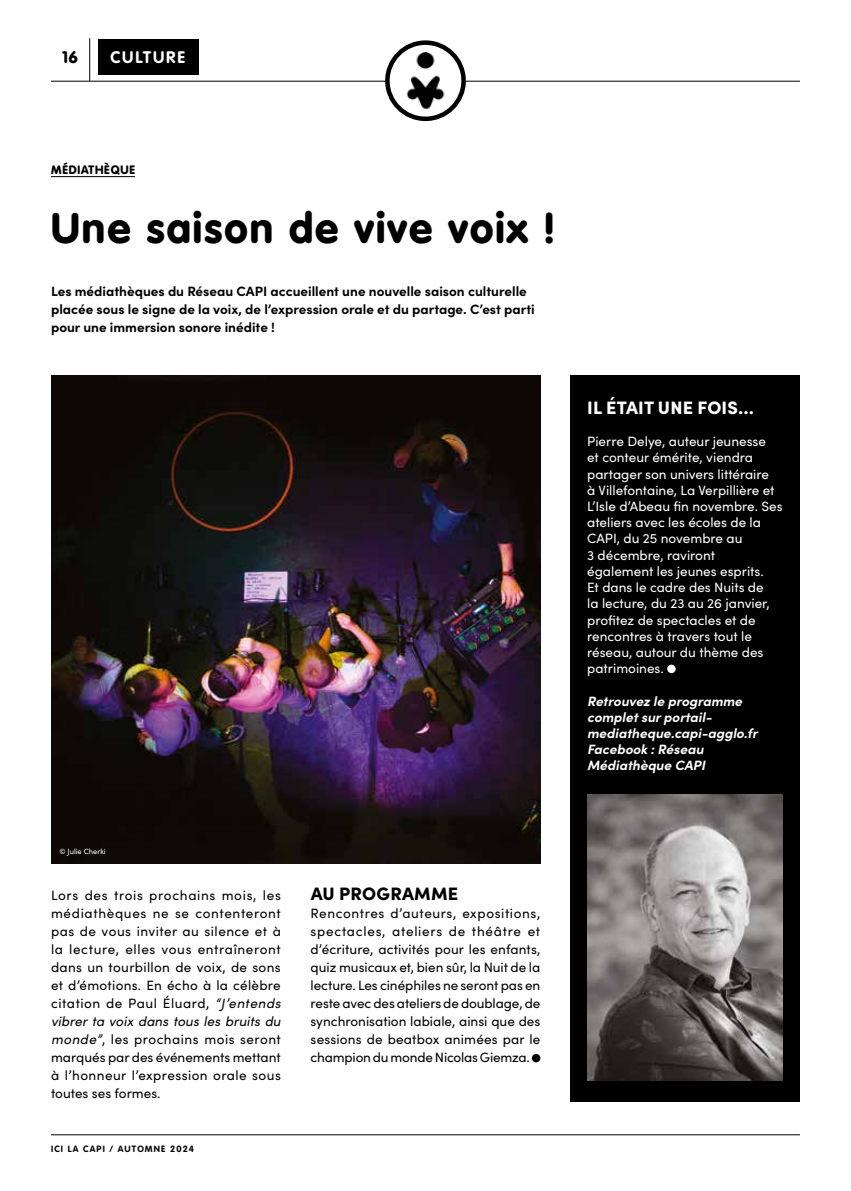
<style>
.page{position:relative;width:851px;height:1191px;background:#fff}
.page>*{position:absolute;margin:0;border:0;box-sizing:border-box;transform-origin:0 0}
.t1{font:900 42px "VAG Rounded Std";letter-spacing:.05em;color:#000}
.t2{font:900 18px "Sofia Pro";letter-spacing:.01em;color:#fff}
.t3{font:900 18px "Sofia Pro";letter-spacing:.01em;color:#000}
.t4{font:700 16.5px "VAG Rounded Std";letter-spacing:.115em;color:#fff}
.t5{font:900 16.5px "VAG Rounded Std";color:#000}
.t6{font:13.5px/18px "Sofia Pro";color:#000;text-align:justify}
.t7{font:13.5px/16.2px "Sofia Pro";color:#fff}
.t8{font:700 13.5px/18px "Sofia Pro";color:#000}
.t9{font:italic 700 13.5px/16.2px "Sofia Pro";color:#fff}
.t10{font:900 12px "VAG Rounded Std";letter-spacing:.07em;color:#000}
.t11{font:700 9px "VAG Rounded Std";letter-spacing:.125em;color:#000}
.t12{font:7.5px "Sofia Pro";color:#fff}
.s1{font-style:italic}
</style>
<div class="page">
<hr style="left:89px;top:38px;width:1px;height:43px;background:#000">
<hr style="left:51px;top:81px;width:748px;height:1px;background:#000">
<hr style="left:51px;top:1134px;width:748px;height:1px;background:#000">
<div style="left:98px;top:39px;width:100px;height:36px;background:#000"></div>
<svg style="left:387px;top:43px;width:76px;height:76px"></svg>
<div style="left:385px;top:40px;width:81px;height:81px;border:4px solid #000;border-radius:50%"></div>
<hr style="left:51px;top:176px;width:84px;height:1px;background:#000">
<img style="left:51px;top:375px;width:489px;height:488px">
<div style="left:570px;top:375px;width:229px;height:726px;background:#000"></div>
<div style="left:667px;top:664px;width:8px;height:9px;background:#fff;border-radius:50%"></div>
<svg style="left:531px;top:1053px;width:9px;height:9px"></svg>
<img style="left:587px;top:794px;width:195px;height:286px">
<img style="left:402px;top:52px;width:46px;height:59px">
<p class="t5" style="left:63px;top:48px;width:17px">16</p>
<p class="t4" style="left:111px;top:48px;width:76px">CULTURE</p>
<p class="t10" style="left:51px;top:162px;width:85px">MÉDIATHÈQUE</p>
<h1 class="t1" style="left:51px;top:203px;width:505px">Une saison de vive voix !</h1>
<p class="t8" style="left:51px;top:281px;width:485px">Les médiathèques du Réseau CAPI accueillent une nouvelle saison culturelle placée sous le signe de la voix, de l’expression orale et du partage. C’est parti pour une immersion sonore inédite !</p>
<p class="t12" style="left:60px;top:846px;width:48px">© Julie Cherki</p>
<p class="t6" style="left:51px;top:886px;width:231px">Lors des trois prochains mois, les médiathèques ne se contenteront pas de vous inviter au silence et à la lecture, elles vous entraîneront dans un tourbillon de voix, de sons et d’émotions. En écho à la célèbre citation de Paul Éluard, <span class="s1">“J’entends vibrer ta voix dans tous les bruits du monde”</span>, les prochains mois seront marqués par des événements mettant à l’honneur l’expression orale sous toutes ses formes.</p>
<h2 class="t3" style="left:310px;top:880px;width:149px">AU PROGRAMME</h2>
<p class="t6" style="left:310px;top:904px;width:231px">Rencontres d’auteurs, expositions, spectacles, ateliers de théâtre et d’écriture, activités pour les enfants, quiz musicaux et, bien sûr, la Nuit de la lecture. Les cinéphiles ne seront pas en reste avec des ateliers de doublage, de synchronisation labiale, ainsi que des sessions de beatbox animées par le champion du monde Nicolas Giemza.</p>
<p class="t11" style="left:51px;top:1143px;width:144px">ICI LA CAPI / AUTOMNE 2024</p>
<h2 class="t2" style="left:587px;top:393px;width:168px">IL ÉTAIT UNE FOIS...</h2>
<p class="t7" style="left:587px;top:433px;width:197px">Pierre Delye, auteur jeunesse<br>et conteur émérite, viendra partager son univers littéraire<br>à Villefontaine, La Verpillière et<br>L’Isle d’Abeau fin novembre. Ses ateliers avec les écoles de la<br>CAPI, du 25 novembre au<br>3 décembre, raviront également les jeunes esprits.<br>Et dans le cadre des Nuits de<br>la lecture, du 23 au 26 janvier, profitez de spectacles et de rencontres à travers tout le réseau, autour du thème des patrimoines.</p>
<p class="t9" style="left:587px;top:691px;width:172px">Retrouvez le programme complet sur portail&shy;mediatheque.capi-agglo.fr<br>Facebook : Réseau<br>Médiathèque CAPI</p>
</div>
